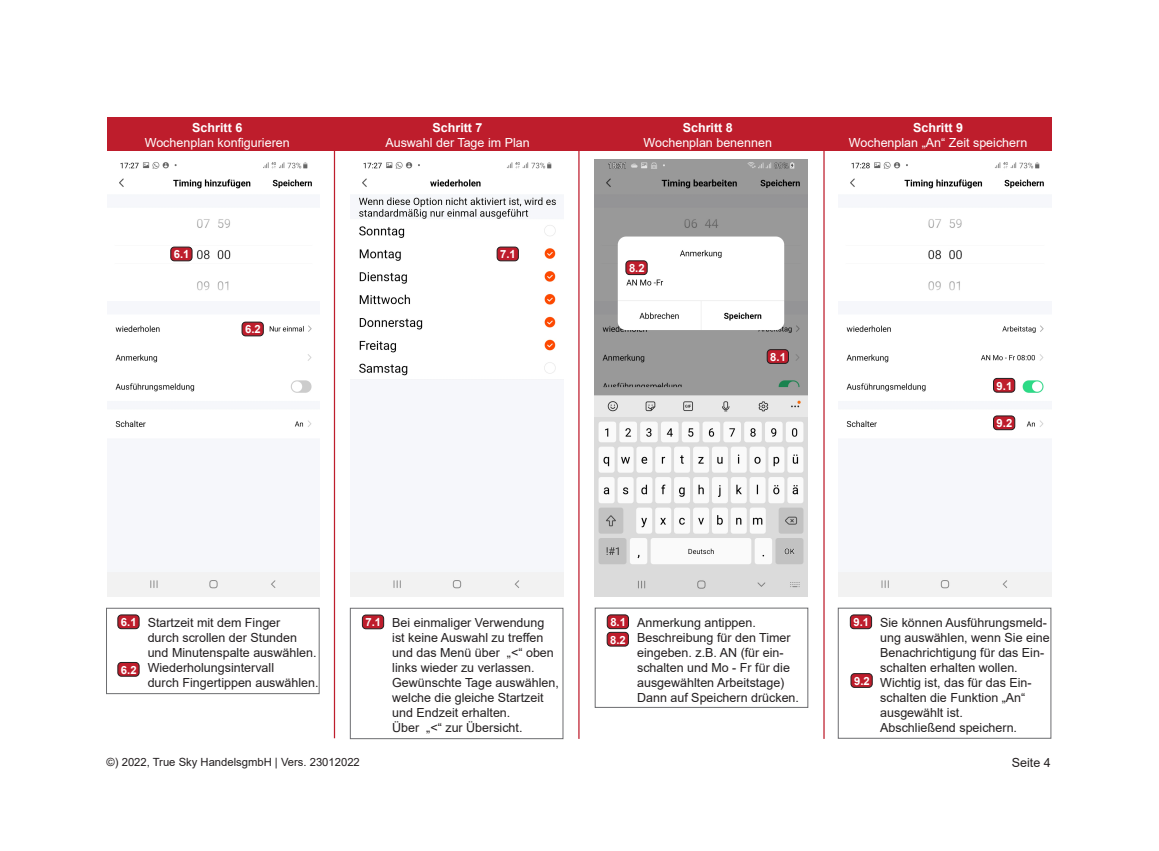
<style>
.page{position:relative;width:1159px;height:851px;background:#fff}
.page>*{position:absolute;margin:0;border:0;box-sizing:border-box;transform-origin:0 0}
.t1{font:12.5px/15px "Arial";color:#231f20}
.t2{font:12.5px "Arial";color:#fff}
.t3{font:700 12.5px "Arial";color:#fff}
.t4{font:700 11.25px "Arial";color:#fff}
.t5{font:11.25px "Arial";color:#231f20}
</style>
<div class="page">
<div style="left:107px;top:117px;width:944px;height:34px;background:#be1d2c"></div>
<img style="left:107px;top:161px;width:213px;height:435px">
<img style="left:351px;top:161px;width:212px;height:435px">
<img style="left:838px;top:161px;width:213px;height:435px">
<img style="left:594px;top:159px;width:213px;height:437px">
<div style="left:106px;top:608px;width:213px;height:85px;border:1px solid #6c6d70"></div>
<div style="left:118px;top:614px;width:21px;height:14px;background:#be1d2c;border-radius:4px"></div>
<div style="left:118px;top:614px;width:21px;height:14px;border:1px solid #231f20;border-radius:4px"></div>
<div style="left:118px;top:662px;width:21px;height:14px;background:#be1d2c;border-radius:4px"></div>
<div style="left:118px;top:662px;width:21px;height:14px;border:1px solid #231f20;border-radius:4px"></div>
<div style="left:350px;top:608px;width:213px;height:130px;border:1px solid #6c6d70"></div>
<div style="left:362px;top:615px;width:22px;height:13px;background:#be1d2c;border-radius:4px"></div>
<div style="left:362px;top:614px;width:22px;height:15px;border:1px solid #231f20;border-radius:4px"></div>
<div style="left:595px;top:608px;width:213px;height:99px;border:1px solid #6c6d70"></div>
<div style="left:607px;top:614px;width:21px;height:14px;background:#be1d2c;border-radius:4px"></div>
<div style="left:607px;top:614px;width:21px;height:14px;border:1px solid #231f20;border-radius:4px"></div>
<div style="left:838px;top:608px;width:213px;height:130px;border:1px solid #6c6d70"></div>
<div style="left:850px;top:615px;width:21px;height:13px;background:#be1d2c;border-radius:4px"></div>
<div style="left:850px;top:614px;width:21px;height:14px;border:1px solid #231f20;border-radius:4px"></div>
<div style="left:171px;top:247px;width:21px;height:14px;background:#be1d2c;border-radius:4px"></div>
<div style="left:171px;top:247px;width:21px;height:14px;border:1px solid #231f20;border-radius:4px"></div>
<div style="left:242px;top:322px;width:21px;height:14px;background:#be1d2c;border-radius:4px"></div>
<div style="left:242px;top:322px;width:21px;height:14px;border:1px solid #231f20;border-radius:4px"></div>
<div style="left:497px;top:247px;width:21px;height:14px;background:#be1d2c;border-radius:4px"></div>
<div style="left:497px;top:247px;width:21px;height:14px;border:1px solid #231f20;border-radius:4px"></div>
<div style="left:767px;top:349px;width:21px;height:14px;background:#be1d2c;border-radius:4px"></div>
<div style="left:767px;top:349px;width:21px;height:14px;border:1px solid #231f20;border-radius:4px"></div>
<div style="left:607px;top:632px;width:21px;height:14px;background:#be1d2c;border-radius:4px"></div>
<div style="left:607px;top:632px;width:21px;height:14px;border:1px solid #231f20;border-radius:4px"></div>
<div style="left:626px;top:261px;width:21px;height:13px;background:#be1d2c;border-radius:4px"></div>
<div style="left:626px;top:260px;width:21px;height:15px;border:1px solid #231f20;border-radius:4px"></div>
<div style="left:851px;top:673px;width:21px;height:14px;background:#be1d2c;border-radius:4px"></div>
<div style="left:851px;top:673px;width:21px;height:14px;border:1px solid #231f20;border-radius:4px"></div>
<div style="left:993px;top:378px;width:21px;height:14px;background:#be1d2c;border-radius:4px"></div>
<div style="left:993px;top:378px;width:22px;height:14px;border:1px solid #231f20;border-radius:4px"></div>
<div style="left:993px;top:416px;width:21px;height:13px;background:#be1d2c;border-radius:4px"></div>
<div style="left:993px;top:415px;width:22px;height:15px;border:1px solid #231f20;border-radius:4px"></div>
<hr style="left:334px;top:150px;width:1px;height:588px;background:#be1d2c">
<hr style="left:578px;top:151px;width:1px;height:587px;background:#be1d2c">
<hr style="left:823px;top:150px;width:1px;height:588px;background:#be1d2c">
<p class="t3" style="left:192px;top:119px;width:52px">Schritt 6</p>
<p class="t2" style="left:145px;top:134px;width:146px">Wochenplan konfigurieren</p>
<p class="t4" style="left:174px;top:246px;width:17px">6.1</p>
<p class="t4" style="left:245px;top:321px;width:17px">6.2</p>
<p class="t3" style="left:432px;top:119px;width:52px">Schritt 7</p>
<p class="t2" style="left:385px;top:134px;width:146px">Auswahl der Tage im Plan</p>
<p class="t4" style="left:500px;top:246px;width:17px">7.1</p>
<p class="t3" style="left:683px;top:119px;width:52px">Schritt 8</p>
<p class="t2" style="left:643px;top:134px;width:130px">Wochenplan benennen</p>
<p class="t4" style="left:629px;top:260px;width:17px">8.2</p>
<p class="t4" style="left:770px;top:349px;width:17px">8.1</p>
<p class="t3" style="left:913px;top:119px;width:52px">Schritt 9</p>
<p class="t2" style="left:849px;top:134px;width:180px">Wochenplan „An“ Zeit speichern</p>
<p class="t4" style="left:996px;top:377px;width:17px">9.1</p>
<p class="t4" style="left:996px;top:415px;width:17px">9.2</p>
<p class="t4" style="left:121px;top:614px;width:17px">6.1</p>
<p class="t4" style="left:121px;top:661px;width:17px">6.2</p>
<p class="t1" style="left:148px;top:614px;width:172px">Startzeit mit dem Finger<br>durch scrollen der Stunden und Minutenspalte auswählen.<br>Wiederholungsintervall<br>durch Fingertippen auswählen.</p>
<p class="t4" style="left:610px;top:614px;width:17px">8.1</p>
<p class="t1" style="left:880px;top:614px;width:171px">Sie können Ausführungsmeld&shy;ung auswählen, wenn Sie eine<br>Benachrichtigung für das Ein&shy;schalten erhalten wollen.<br>Wichtig ist, das für das Ein&shy;schalten die Funktion „An“ ausgewählt ist.<br>Abschließend speichern.</p>
<p class="t4" style="left:365px;top:614px;width:17px">7.1</p>
<p class="t1" style="left:637px;top:614px;width:163px">Anmerkung antippen.<br>Beschreibung für den Timer eingeben. z.B. AN (für ein&shy;schalten und Mo - Fr für die ausgewählten Arbeitstage)<br>Dann auf Speichern drücken.</p>
<p class="t1" style="left:392px;top:614px;width:168px">Bei einmaliger Verwendung ist keine Auswahl zu treffen und das Menü über „&lt;“ oben links wieder zu verlassen.<br>Gewünschte Tage auswählen, welche die gleiche Startzeit und Endzeit erhalten.<br>Über „&lt;“ zur Übersicht.</p>
<p class="t4" style="left:853px;top:614px;width:17px">9.1</p>
<p class="t4" style="left:610px;top:631px;width:17px">8.2</p>
<p class="t4" style="left:854px;top:672px;width:17px">9.2</p>
<p class="t5" style="left:107px;top:753px;width:255px">©) 2022, True Sky HandelsgmbH | Vers. 23012022</p>
<p class="t1" style="left:1012px;top:754px;width:40px">Seite 4</p>
</div>
